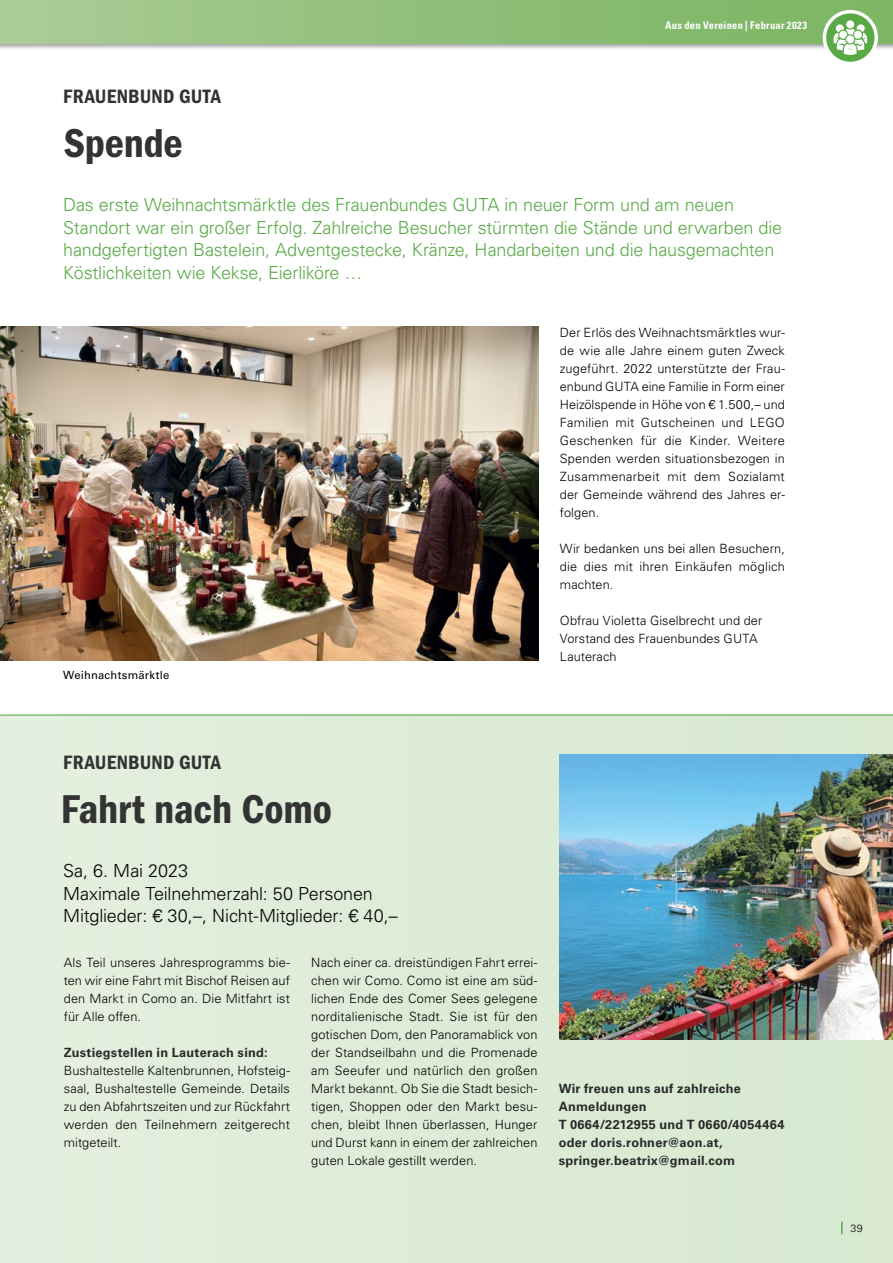
<style>
.page{position:relative;width:893px;height:1263px;background:#fff}
.page>*{position:absolute;margin:0;border:0;box-sizing:border-box;transform-origin:0 0}
.t1{font:600 40.5px "Franklin Gothic Cond ITC";letter-spacing:-.005em;color:#333334}
.t2{font:600 19.5px "Franklin Gothic Cond ITC";letter-spacing:.01em;color:#333334}
.t3{font:300 18px/22.5px "Univers LT Pro 45";letter-spacing:-.01em;color:#59aa47}
.t4{font:300 18px/22.5px "Univers LT Pro 45";letter-spacing:-.01em;color:#000}
.t5{font:300 12.75px/18px "Univers LT Pro 45";letter-spacing:.01em;color:#000;text-align:justify}
.t6{font:700 12.75px/18px "Univers LT Pro 65";letter-spacing:.02em;color:#292829}
.t7{font:11.25px "Univers LT Pro 55 Roman";letter-spacing:.02em;color:#000}
.t8{font:700 condensed 10.5px "Univers LT Pro";letter-spacing:.02em;color:#fff}
.t9{font:300 10.5px "Univers LT Pro 45";color:#000}
</style>
<div class="page">
<div style="left:0;top:715px;width:893px;height:548px;background:#dfecd9"></div>
<img style="left:0;top:327px;width:539px;height:333px">
<hr style="left:0;top:715px;width:893px;height:1px;background:#59aa47">
<img style="left:560px;top:755px;width:333px;height:284px">
<div style="left:0;top:0;width:893px;height:51px;background:#000;opacity:.4"></div>
<div style="left:0;top:0;width:893px;height:43px;background:linear-gradient(to right,#a9cb96,#79b560)"></div>
<svg style="left:841px;top:1221px;width:2px;height:13px"></svg>
<div style="left:823px;top:10px;width:55px;height:55px;background:#fff;border-radius:50%"></div>
<div style="left:826px;top:13px;width:48px;height:49px;background:#59aa47;border-radius:50%"></div>
<div style="left:846px;top:20px;width:8px;height:8px;background:#fff;border-radius:50%"></div>
<svg style="left:833px;top:24px;width:34px;height:31px"></svg>
<h2 class="t2" style="left:63px;top:85px;width:159px">FRAUENBUND GUTA</h2>
<h1 class="t1" style="left:64px;top:119px;width:121px">Spende</h1>
<p class="t8" style="left:665px;top:19px;width:143px">Aus den Vereinen | Februar 2023</p>
<p class="t3" style="left:63px;top:193px;width:721px">Das erste Weihnachtsmärktle des Frauenbundes GUTA in neuer Form und am neuen Standort war ein großer Erfolg. Zahlreiche Besucher stürmten die Stände und erwarben die handgefertigten Bastelein, Adventgestecke, Kränze, Handarbeiten und die hausgemachten Köstlichkeiten wie Kekse, Eierliköre ...</p>
<p class="t7" style="left:63px;top:667px;width:108px">Weihnachtsmärktle</p>
<p class="t5" style="left:560px;top:323px;width:227px">Der Erlös des Weihnachtsmärktles wur&shy;de wie alle Jahre einem guten Zweck zugeführt. 2022 unterstützte der Frau&shy;enbund GUTA eine Familie in Form einer Heizölspende in Höhe von € 1.500,– und Familien mit Gutscheinen und LEGO Geschenken für die Kinder. Weitere Spenden werden situationsbezogen in Zusammenarbeit mit dem Sozialamt der Gemeinde während des Jahres er&shy;folgen.</p>
<p class="t5" style="left:560px;top:539px;width:227px">Wir bedanken uns bei allen Besuchern, die dies mit ihren Einkäufen möglich machten.</p>
<p class="t5" style="left:560px;top:611px;width:204px;text-align:left">Obfrau Violetta Giselbrecht und der<br>Vorstand des Frauenbundes GUTA<br>Lauterach</p>
<h2 class="t2" style="left:63px;top:751px;width:159px">FRAUENBUND GUTA</h2>
<h1 class="t1" style="left:61px;top:785px;width:273px">Fahrt nach Como</h1>
<h3 class="t4" style="left:63px;top:859px;width:336px">Sa, 6. Mai 2023<br>Maximale Teilnehmerzahl: 50 Personen<br>Mitglieder: € 30,–, Nicht-Mitglieder: € 40,–</h3>
<p class="t5" style="left:64px;top:953px;width:228px">Als Teil unseres Jahresprogramms bie&shy;ten wir eine Fahrt mit Bischof Reisen auf den Markt in Como an. Die Mitfahrt ist für Alle offen.</p>
<p class="t6" style="left:64px;top:1043px;width:205px">Zustiegstellen in Lauterach sind:</p>
<p class="t5" style="left:64px;top:1061px;width:228px">Bushaltestelle Kaltenbrunnen, Hofsteig&shy;saal, Bushaltestelle Gemeinde. Details zu den Abfahrtszeiten und zur Rückfahrt werden den Teilnehmern zeitgerecht mitgeteilt.</p>
<p class="t5" style="left:311px;top:953px;width:228px">Nach einer ca. dreistündigen Fahrt errei&shy;chen wir Como. Como ist eine am süd&shy;lichen Ende des Comer Sees gelegene norditalienische Stadt. Sie ist für den gotischen Dom, den Panoramablick von der Standseilbahn und die Promenade am Seeufer und natürlich den großen Markt bekannt. Ob Sie die Stadt besich&shy;tigen, Shoppen oder den Markt besu&shy;chen, bleibt Ihnen überlassen, Hunger und Durst kann in einem der zahlreichen guten Lokale gestillt werden.</p>
<p class="t6" style="left:559px;top:1079px;width:227px">Wir freuen uns auf zahlreiche<br>Anmeldungen<br>T 0664/2212955 und T 0660/4054464 oder doris.rohner@aon.at, springer.beatrix@gmail.com</p>
<p class="t9" style="left:850px;top:1221px;width:14px">39</p>
</div>
